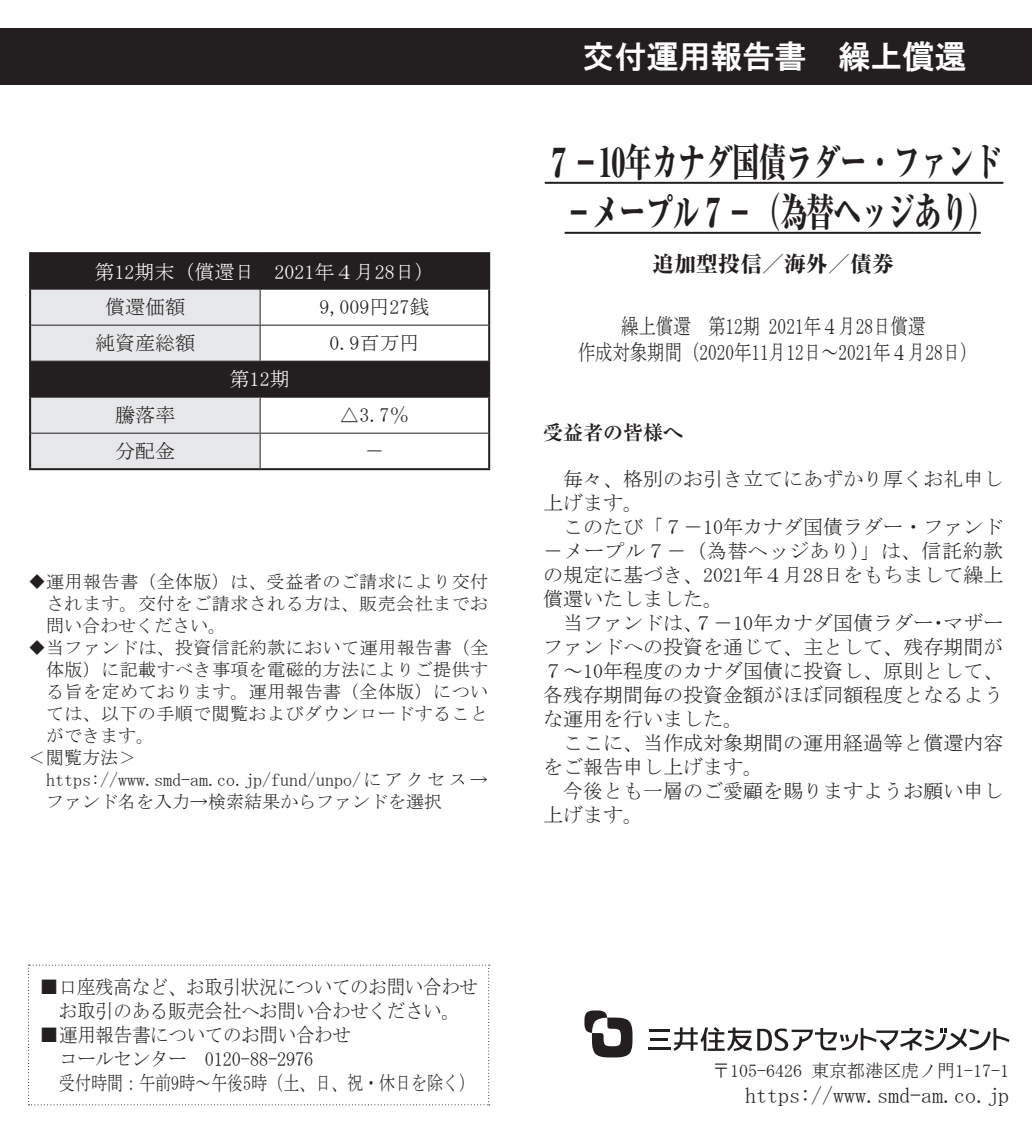
<style>
.page{position:relative;width:1032px;height:1134px;background:#fff}
.page>*{position:absolute;margin:0;border:0;box-sizing:border-box;transform-origin:0 0}
.t1{font:800 40px/50px "Ryumin Pr 6";letter-spacing:-.04em;color:#231f20;text-align:center;scale:.7 1}
.t2{font:32px "HGS Gothic E";color:#fff}
.t3{font:22px/26px "MS Mincho";color:#231f20;text-align:center;scale:.79 1}
.t4{font:22px "MS Mincho";color:#231f20}
.t5{font:800 22px "Ryumin Pr 6";color:#231f20}
.t6{font:20px/24px "MS Mincho";color:#231f20}
.t7{font:20px "MS Mincho";color:#fff}
.t8{font:700 20px "Ryumin Pro";color:#231f20}
.t9{font:18px/22px "MS Mincho";letter-spacing:.025em;color:#231f20;text-align:justify}
.t10{font:18px "MS Mincho";color:#231f20}
</style>
<div class="page">
<div style="left:0;top:28px;width:1032px;height:57px;background:#231f20"></div>
<svg style="left:28px;top:965px;width:462px;height:140px"></svg>
<svg style="left:584px;top:1010px;width:48px;height:47px"></svg>
<hr style="left:649px;top:1029px;width:20px;height:3px;background:#231f20">
<hr style="left:648px;top:1047px;width:23px;height:3px;background:#231f20">
<svg style="left:650px;top:1027px;width:359px;height:24px"></svg>
<svg style="left:31px;top:254px;width:457px;height:143px;fill:#231f20"></svg>
<svg style="left:31px;top:290px;width:229px;height:178px;background:#bdbdbf"></svg>
<hr style="left:29px;top:252px;width:231px;height:2px;background:#231f20">
<hr style="left:29px;top:254px;width:2px;height:35px;background:#231f20">
<hr style="left:260px;top:252px;width:230px;height:2px;background:#231f20">
<hr style="left:488px;top:254px;width:2px;height:35px;background:#231f20">
<hr style="left:29px;top:289px;width:2px;height:36px;background:#231f20">
<hr style="left:488px;top:289px;width:2px;height:36px;background:#231f20">
<hr style="left:29px;top:325px;width:2px;height:36px;background:#231f20">
<hr style="left:488px;top:325px;width:2px;height:36px;background:#231f20">
<hr style="left:29px;top:361px;width:2px;height:36px;background:#231f20">
<hr style="left:488px;top:361px;width:2px;height:36px;background:#231f20">
<hr style="left:29px;top:397px;width:2px;height:36px;background:#231f20">
<hr style="left:488px;top:397px;width:2px;height:36px;background:#231f20">
<hr style="left:29px;top:433px;width:2px;height:35px;background:#231f20">
<hr style="left:488px;top:433px;width:2px;height:35px;background:#231f20">
<hr style="left:29px;top:468px;width:231px;height:2px;background:#231f20">
<hr style="left:260px;top:468px;width:230px;height:2px;background:#231f20">
<hr style="left:31px;top:289px;width:229px;height:1px;background:#231f20">
<hr style="left:260px;top:289px;width:228px;height:1px;background:#231f20">
<hr style="left:260px;top:290px;width:1px;height:35px;background:#231f20">
<hr style="left:31px;top:325px;width:229px;height:1px;background:#231f20">
<hr style="left:260px;top:325px;width:228px;height:1px;background:#231f20">
<hr style="left:260px;top:326px;width:1px;height:35px;background:#231f20">
<hr style="left:31px;top:361px;width:229px;height:1px;background:#231f20">
<hr style="left:260px;top:361px;width:228px;height:1px;background:#231f20">
<hr style="left:31px;top:397px;width:229px;height:1px;background:#231f20">
<hr style="left:260px;top:397px;width:228px;height:1px;background:#231f20">
<hr style="left:260px;top:398px;width:1px;height:35px;background:#231f20">
<hr style="left:31px;top:433px;width:229px;height:1px;background:#231f20">
<hr style="left:260px;top:433px;width:228px;height:1px;background:#231f20">
<hr style="left:260px;top:434px;width:1px;height:34px;background:#231f20">
<hr style="left:545px;top:182px;width:458px;height:2px;background:#231f20">
<hr style="left:565px;top:232px;width:416px;height:2px;background:#231f20">
<p class="t7" style="left:95px;top:261px;width:342px">第12期末（償還日　2021年４月28日）</p>
<p class="t6" style="left:105px;top:295px;width:82px">償還価額</p>
<p class="t6" style="left:319px;top:295px;width:111px">9,009円27銭</p>
<p class="t6" style="left:95px;top:331px;width:101px">純資産総額</p>
<p class="t6" style="left:329px;top:331px;width:91px">0.9百万円</p>
<p class="t7" style="left:230px;top:369px;width:61px">第12期</p>
<p class="t6" style="left:115px;top:403px;width:61px">騰落率</p>
<p class="t6" style="left:339px;top:403px;width:71px">△3.7％</p>
<p class="t6" style="left:115px;top:439px;width:61px">分配金</p>
<p class="t6" style="left:364px;top:439px;width:21px">－</p>
<p class="t9" style="left:46px;top:571px;width:444px;text-indent:-18px">◆運用報告書（全体版）は、受益者のご請求により交付されます。交付をご請求される方は、販売会社までお問い合わせください。</p>
<p class="t9" style="left:28px;top:637px;width:462px">◆当ファンドは、投資信託約款において運用報告書（全</p>
<p class="t9" style="left:46px;top:659px;width:443px">体版）に記載すべき事項を電磁的方法によりご提供す</p>
<p class="t9" style="left:46px;top:681px;width:444px">る旨を定めております。運用報告書（全体版）につい</p>
<p class="t9" style="left:46px;top:703px;width:443px">ては、以下の手順で閲覧およびダウンロードすること</p>
<p class="t9" style="left:46px;top:725px;width:110px">ができます。</p>
<p class="t9" style="left:28px;top:747px;width:110px">＜閲覧方法＞</p>
<p class="t10" style="left:46px;top:771px;width:444px">https://www.smd-am.co.jp/fund/unpo/にアクセス →</p>
<p class="t10" style="left:46px;top:793px;width:398px">ファンド名を入力→検索結果からファンドを選択</p>
<h2 class="t2" style="left:582px;top:41px;width:385px">交付運用報告書　繰上償還</h2>
<h1 class="t1" style="left:545px;top:136px;width:654px">７－10年カナダ国債ラダー・ファンド－メープル７－（為替ヘッジあり）</h1>
<p class="t5" style="left:652px;top:247px;width:243px">追加型投信／海外／債券</p>
<p class="t3" style="left:578px;top:313px;width:507px">繰上償還　第12期 2021年４月28日償還<br>作成対象期間（2020年11月12日～2021年４月28日）</p>
<p class="t8" style="left:543px;top:417px;width:141px">受益者の皆様へ</p>
<p class="t6" style="left:543px;top:466px;width:461px;text-indent:20px">毎々、格別のお引き立てにあずかり厚くお礼申し上げます。</p>
<p class="t6" style="left:543px;top:514px;width:461px;text-align:justify;text-indent:20px">このたび「７－10年カナダ国債ラダー・ファンド－メープル７－（為替ヘッジあり）」は、信託約款の規定に基づき、2021年４月28日をもちまして繰上償還いたしました。</p>
<p class="t6" style="left:543px;top:610px;width:461px;text-align:justify;text-indent:20px">当ファンドは、７－10年カナダ国債ラダー・マザーファンドへの投資を通じて、主として、残存期間が７～10年程度のカナダ国債に投資し、原則として、各残存期間毎の投資金額がほぼ同額程度となるような運用を行いました。</p>
<p class="t6" style="left:543px;top:730px;width:461px;text-indent:20px">ここに、当作成対象期間の運用経過等と償還内容をご報告申し上げます。</p>
<p class="t6" style="left:543px;top:778px;width:461px;text-indent:20px">今後とも一層のご愛顧を賜りますようお願い申し上げます。</p>
<p class="t6" style="left:39px;top:975px;width:440px;text-align:center">■口座残高など、お取引状況についてのお問い合わせお取引のある販売会社へお問い合わせください。</p>
<p class="t6" style="left:59px;top:1023px;width:418px;text-indent:-20px">■運用報告書についてのお問い合わせ<br>コールセンター　0120-88-2976<br>受付時間：午前9時～午後5時（土、日、祝・休日を除く）</p>
<p class="t10" style="left:712px;top:1062px;width:298px">〒105-6426 東京都港区虎ノ門1-17-1</p>
<p class="t4" style="left:745px;top:1084px;width:265px">https://www.smd-am.co.jp</p>
</div>
